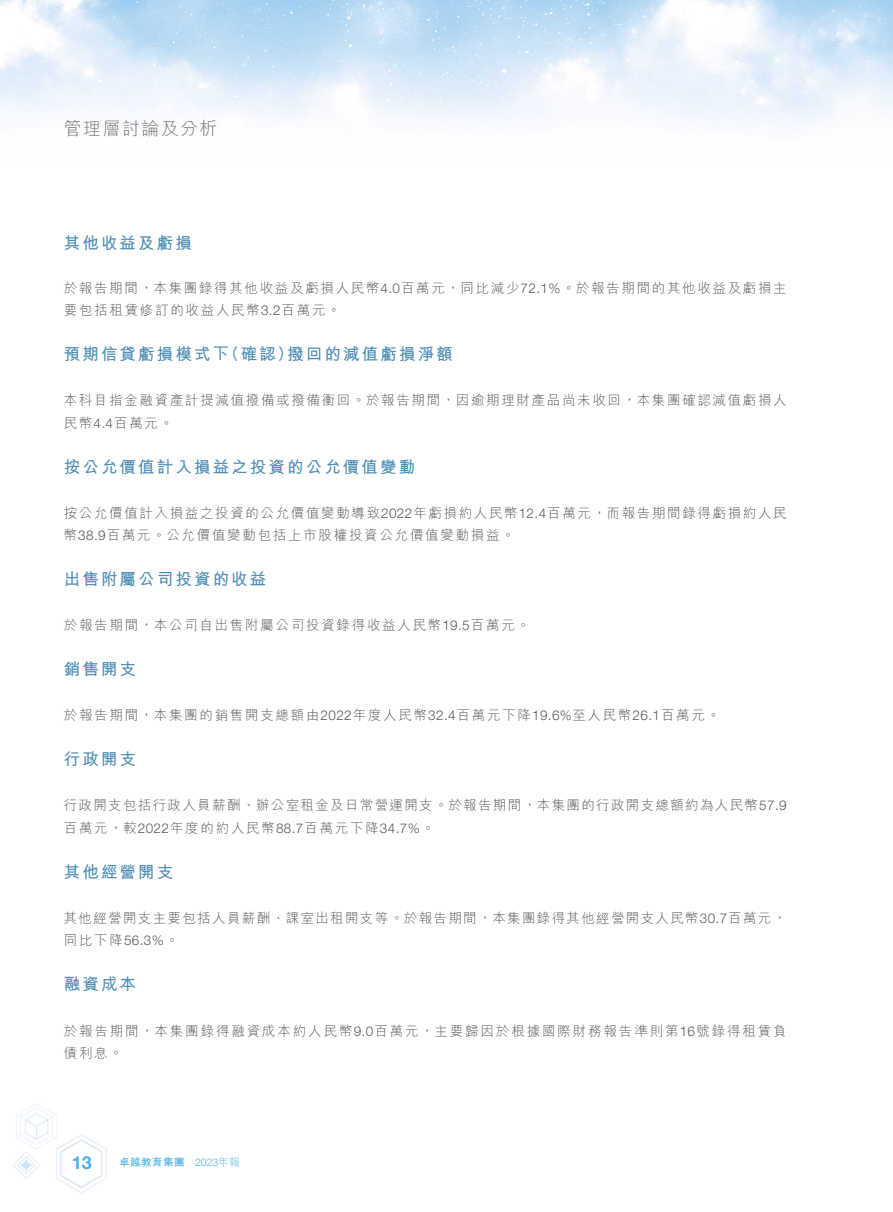
<style>
.page{position:relative;width:893px;height:1212px;background:#fff}
.page>*{position:absolute;margin:0;border:0;box-sizing:border-box;transform-origin:0 0}
.t1{font:300 18px "M Hei HK";letter-spacing:.08em;color:#727272}
.t2{font:700 18px "Helvetica Neue LT Std";color:#4db2e7}
.t3{font:700 16.5px "M Hei HK";letter-spacing:.13em;color:#4d8eb5}
.t4{font:300 13.5px/22.5px "M Hei HK";letter-spacing:.125em;color:#595857}
.t5{font:300 13.5px/22.5px "M Hei HK";letter-spacing:.1em;color:#595857}
.t6{font:300 10.5px "Helvetica Neue LT Std";color:#4db2e7}
.t7{font:700 10.5px "M Hei HK";letter-spacing:.05em;color:#4db2e7}
.s1{font-family:"Helvetica Neue LT Std"}
.s2{font-family:"M Hei HK"}
</style>
<div class="page">
<img style="left:0;top:0;width:893px;height:1193px">
<h1 class="t1" style="left:64px;top:119px;width:155px">管理層討論及分析</h1>
<p class="t3" style="left:64px;top:231px;width:130px">其他收益及虧損</p>
<p class="t4" style="left:64px;top:276px;width:724px">於報告期間，本集團錄得其他收益及虧損人民幣<span class="s1">4.0</span>百萬元，同比減少<span class="s1">72.1%</span>。於報告期間的其他收益及虧損主要包括租賃修訂的收益人民幣<span class="s1">3.2</span>百萬元。</p>
<p class="t3" style="left:287px;top:342px;width:167px">撥回的減值虧損淨額</p>
<p class="t3" style="left:223px;top:342px;width:72px">（確認）</p>
<p class="t3" style="left:64px;top:342px;width:167px">預期信貸虧損模式下</p>
<p class="t4" style="left:64px;top:389px;width:724px">本科目指金融資產計提減值撥備或撥備衝回。於報告期間，因逾期理財產品尚未收回，本集團確認減值虧損人民幣<span class="s1">4.4</span>百萬元。</p>
<p class="t3" style="left:64px;top:455px;width:353px">按公允價值計入損益之投資的公允價值變動</p>
<p class="t4" style="left:64px;top:501px;width:724px">按公允價值計入損益之投資的公允價值變動導致<span class="s1">2022</span>年虧損約人民幣<span class="s1">12.4</span>百萬元，而報告期間錄得虧損約人民幣<span class="s1">38.9</span>百萬元。公允價值變動包括上市股權投資公允價值變動損益。</p>
<p class="t3" style="left:64px;top:567px;width:204px">出售附屬公司投資的收益</p>
<p class="t4" style="left:64px;top:614px;width:468px">於報告期間，本公司自出售附屬公司投資錄得收益人民幣<span class="s1">19.5</span>百萬元。</p>
<p class="t3" style="left:64px;top:657px;width:74px">銷售開支</p>
<p class="t4" style="left:64px;top:704px;width:658px">於報告期間，本集團的銷售開支總額由<span class="s1">2022</span>年度人民幣<span class="s1">32.4</span>百萬元下降<span class="s1">19.6%</span>至人民幣<span class="s1">26.1</span>百萬元。</p>
<p class="t3" style="left:64px;top:747px;width:74px">行政開支</p>
<p class="t5" style="left:64px;top:794px;width:724px">行政開支包括行政人員薪酬、辦公室租金及日常營運開支。於報告期間，本集團的行政開支總額約為人民幣<span class="s1">57.9</span>百萬元，較<span class="s1">2022</span>年度的約人民幣<span class="s1">88.7</span>百萬元下降<span class="s1">34.7%</span>。</p>
<p class="t3" style="left:64px;top:860px;width:111px">其他經營開支</p>
<p class="t5" style="left:64px;top:906px;width:724px">其他經營開支主要包括人員薪酬、課室出租開支等。於報告期間，本集團錄得其他經營開支人民幣<span class="s1">30.7</span>百萬元，同比下降<span class="s1">56.3%</span>。</p>
<p class="t3" style="left:64px;top:972px;width:74px">融資成本</p>
<p class="t4" style="left:64px;top:1019px;width:724px">於報告期間，本集團錄得融資成本約人民幣<span class="s1">9.0</span>百萬元，主要歸因於根據國際財務報告準則第<span class="s1">16</span>號錄得租賃負債利息。</p>
<h1 class="t2" style="left:72px;top:1151px;width:21px">13</h1>
<p class="t7" style="left:119px;top:1155px;width:67px">卓越教育集團</p>
<p class="t6" style="left:195px;top:1156px;width:46px">2023<span class="s2">年報</span></p>
</div>
